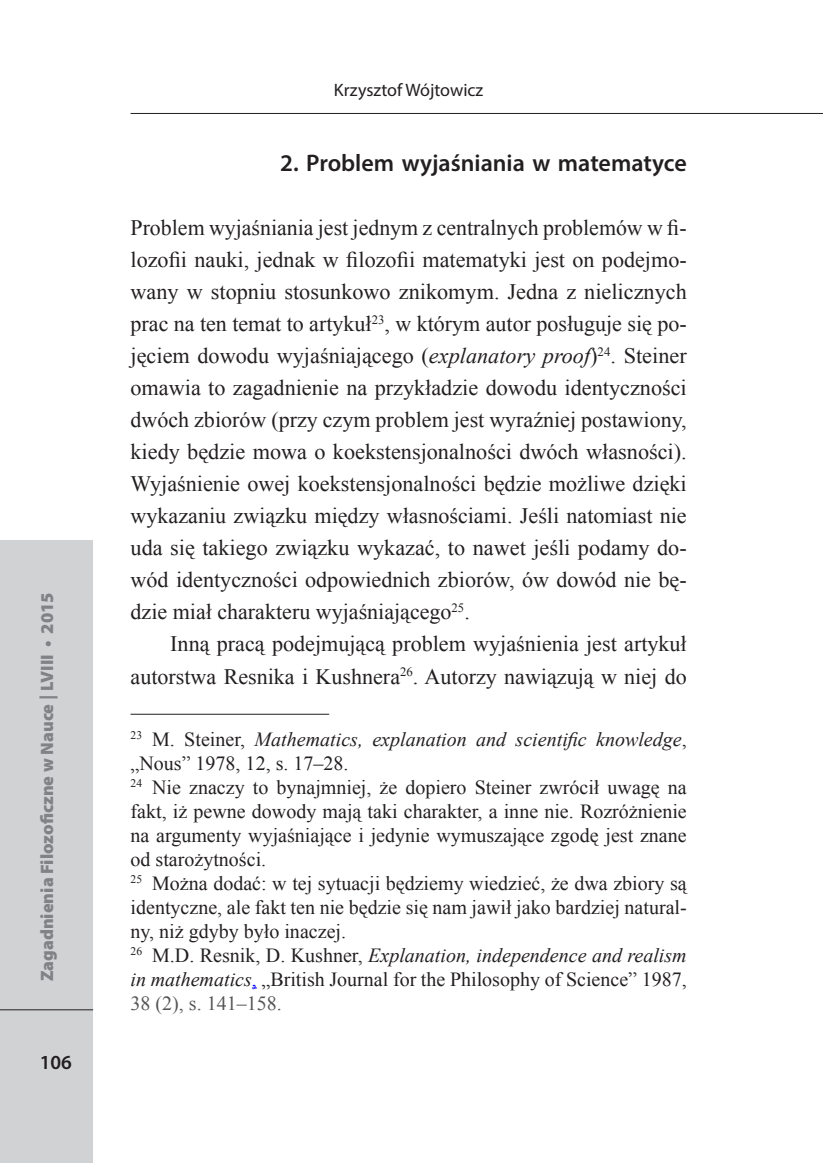
<style>
.page{position:relative;width:823px;height:1163px;background:#fff}
.page>*{position:absolute;margin:0;border:0;box-sizing:border-box;transform-origin:0 0}
.Podtytuł_ZFN{font:600 24px "Myriad Pro";color:#231f20}
.Tekst_bez_akapitu{font:22px/32px "Times New Roman";color:#231f20;text-align:justify}
.Tekst{font:22px/32px "Times New Roman";color:#231f20;text-align:right}
.Przypis_dolny{font:20px/24px "Times New Roman";color:#231f20;text-align:justify}
.Przypis_dolny-2{font:italic 20px/24px "Times New Roman";color:#231f20}
.t1{font:600 20px "Myriad Pro";color:#231f20}
.t2{font:900 18px "Myriad Pro";color:#808285}
.t3{font:18px "Myriad Pro";color:#231f20}
.s1{font-style:italic}
.s2{font-style:normal}
.s3{color:#00f}
.s4{color:#555}
</style>
<div class="page">
<div style="left:0;top:540px;width:93px;height:622px;background:#d1d2d4"></div>
<hr style="left:130px;top:113px;width:692px;height:1px;background:#231f20">
<hr style="left:0;top:1009px;width:93px;height:1px;background:#231f20">
<hr style="left:130px;top:713px;width:199px;height:1px;background:#231f20">
<p class="t2" style="left:35px;top:981px;width:390px;rotate:-90deg">Zagadnienia Filozoficzne w Nauce | LVIII • 2015</p>
<p class="t1" style="left:40px;top:1049px;width:34px">106</p>
<p class="t3" style="left:334px;top:79px;width:151px">Krzysztof Wójtowicz</p>
<p class="Podtytuł_ZFN" style="left:280px;top:148px;width:408px">2. Problem wyjaśniania w matematyce</p>
<p class="Tekst_bez_akapitu" style="left:130px;top:211px;width:557px">Problem wyjaśniania jest jednym z centralnych problemów w fi&shy;lozofii nauki, jednak w filozofii matematyki jest on podejmo&shy;wany w stopniu stosunkowo znikomym. Jedna z nielicznych prac na ten temat to artykuł<sup>23</sup>, w którym autor posługuje się po&shy;jęciem dowodu wyjaśniającego (<span class="s1">explanatory proof</span>)<sup>24</sup>. Steiner omawia to zagadnienie na przykładzie dowodu identyczności dwóch zbiorów (przy czym problem jest wyraźniej postawiony, kiedy będzie mowa o koekstensjonalności dwóch własności).<br>Wyjaśnienie owej koekstensjonalności będzie możliwe dzięki wykazaniu związku między własnościami. Jeśli natomiast nie uda się takiego związku wykazać, to nawet jeśli podamy do&shy;wód identyczności odpowiednich zbiorów, ów dowód nie bę&shy;dzie miał charakteru wyjaśniającego<sup>25</sup>.</p>
<p class="Tekst" style="left:130px;top:627px;width:557px">Inną pracą podejmującą problem wyjaśnienia jest artykuł autorstwa Resnika i Kushnera<sup>26</sup>. Autorzy nawiązują w niej do</p>
<p class="Przypis_dolny-2" style="left:130px;top:726px;width:557px"><sup>23</sup> <span class="s2">M. Steiner,</span> Mathematics, explanation and scientific knowledge<span class="s2">, „Nous” 1978, 12, s. 17–28.</span></p>
<p class="Przypis_dolny" style="left:130px;top:774px;width:557px"><sup>24</sup> Nie znaczy to bynajmniej, że dopiero Steiner zwrócił uwagę na fakt, iż pewne dowody mają taki charakter, a inne nie. Rozróżnienie na argumenty wyjaśniające i jedynie wymuszające zgodę jest znane od starożytności.</p>
<p class="Przypis_dolny" style="left:130px;top:870px;width:557px"><sup>25</sup> Można dodać: w tej sytuacji będziemy wiedzieć, że dwa zbiory są identyczne, ale fakt ten nie będzie się nam jawił jako bardziej natural&shy;ny, niż gdyby było inaczej.</p>
<p class="Przypis_dolny" style="left:130px;top:942px;width:557px"><sup>26</sup> M.D. Resnik, D. Kushner, <span class="s1">Explanation, independence and realism in mathematics</span><span class="s3">,</span> „British Journal for the Philosophy of Science” 1987, <span class="s4">38 (2), s. 141–158.</span></p>
</div>
